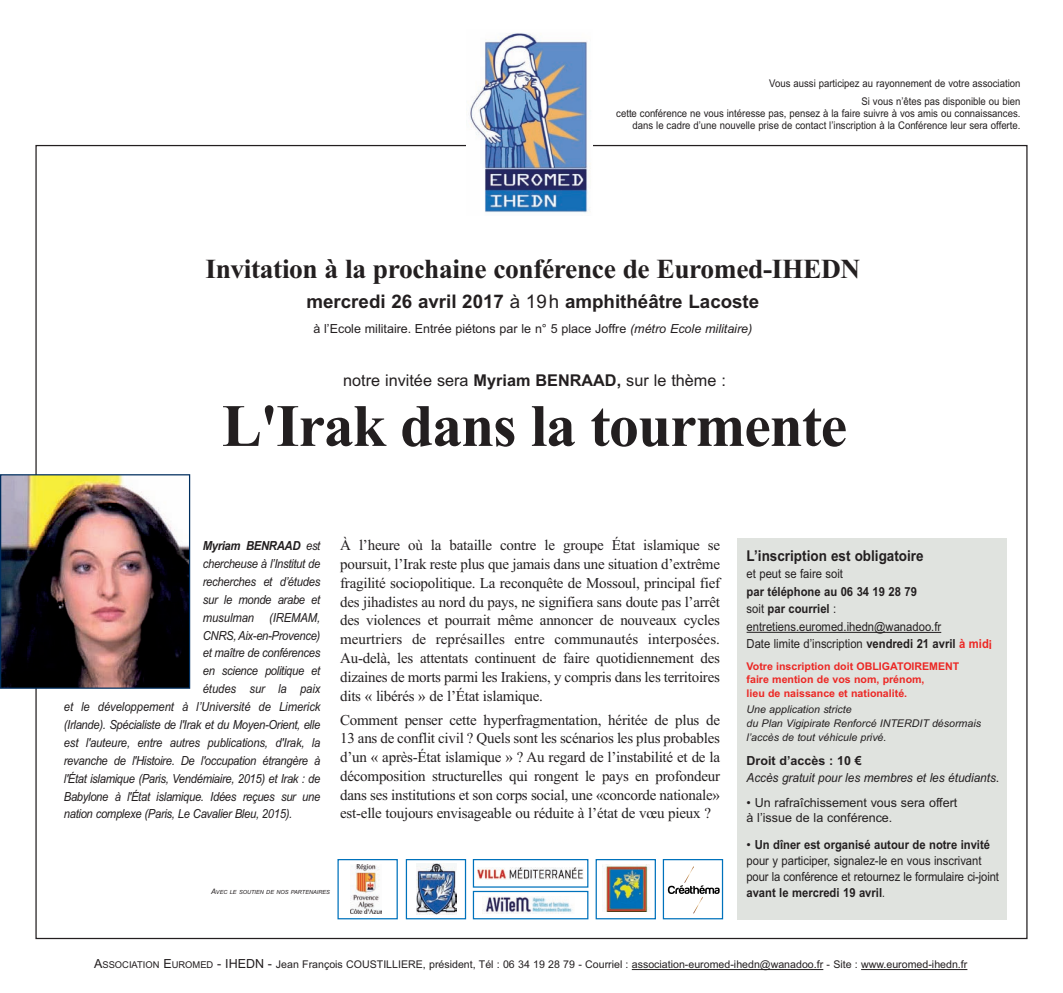
<style>
.page{position:relative;width:1063px;height:993px;background:#fff}
.page>*{position:absolute;margin:0;border:0;box-sizing:border-box;transform-origin:0 0}
.t1{font:700 60px "Times New Roman";letter-spacing:-.02em;color:#231f20}
.t2{font:700 27.5px "Times New Roman";letter-spacing:-.015em;color:#231f20}
.t3{font:700 18.75px "Arial";color:#231f20}
.t4{font:16.25px "Arial";color:#231f20}
.t5{font:15px/18.8px "Times New Roman";letter-spacing:-.015em;color:#231f20;text-align:justify}
.t6{font:700 15px "Arial";color:#231f20;scale:.9 1}
.t7{font:italic 12.5px "Arial";letter-spacing:-.03em;color:#231f20;scale:.9 1}
.t8{font:12.5px/16.2px "Arial";color:#231f20}
.t9{font:12.5px/17.5px "Arial";color:#231f20;scale:.9 1}
.t10{font:italic 12.5px "Arial";letter-spacing:-.005em;color:#231f20;scale:.9 1}
.t11{font:italic 12.5px/17.5px "Arial";letter-spacing:-.005em;color:#231f20;scale:.95 1}
.t12{font:italic 700 12.5px "Arial";letter-spacing:-.03em;color:#231f20;scale:.9 1}
.t13{font:10.62px/18.8px "Arial";color:#231f20;text-align:right;scale:.9 1}
.t14{font:10.62px "Arial";color:#231f20}
.t15{font:700 10.62px/13.8px "Arial";color:#ec2724}
.t16{font:italic 10.62px/13.8px "Arial";color:#231f20}
.t17{font:italic 5.62px "Arial";color:#231f20}
.s1{font-weight:400}
.s2{font-style:italic}
.s3{font-weight:700}
.s4{font-size:7.5px}
.s5{font-weight:700;color:#ec2724}
.s6{font-weight:700;font-style:normal}
.s7{font-style:normal}
.s8{font-size:12.5px}
.s9{font-size:9.38px}
</style>
<div class="page">
<hr style="left:632px;top:968px;width:191px;height:1px;background:#231f20">
<hr style="left:861px;top:968px;width:106px;height:1px;background:#231f20">
<img style="left:470px;top:33px;width:120px;height:180px">
<div style="left:737px;top:537px;width:269px;height:382px;background:#e0e3df"></div>
<hr style="left:747px;top:631px;width:194px;height:1px;background:#231f20">
<div style="left:406px;top:858px;width:60px;height:61px;border:1px solid #0072bc"></div>
<div style="left:596px;top:858px;width:60px;height:61px;border:1px solid #0072bc"></div>
<div style="left:473px;top:890px;width:115px;height:29px;border:1px solid #0072bc"></div>
<div style="left:473px;top:858px;width:115px;height:29px;border:1px solid #0072bc"></div>
<div style="left:663px;top:858px;width:60px;height:61px;border:1px solid #0072bc"></div>
<div style="left:337px;top:858px;width:61px;height:61px;border:1px solid #0072bc"></div>
<img style="left:351px;top:864px;width:31px;height:49px">
<img style="left:605px;top:864px;width:44px;height:47px">
<svg style="left:668px;top:866px;width:52px;height:47px"></svg>
<img style="left:482px;top:896px;width:91px;height:16px">
<img style="left:477px;top:867px;width:106px;height:12px">
<img style="left:417px;top:863px;width:39px;height:51px">
<img style="left:2px;top:476px;width:186px;height:210px">
<div style="left:0;top:474px;width:190px;height:214px;border:1px solid #002e5e"></div>
<p class="t13" style="left:769px;top:74px;width:281px">Vous aussi participez au rayonnement de votre association<br>Si vous n’êtes pas disponible ou bien</p>
<p class="t13" style="left:616px;top:108px;width:451px;line-height:11.9px">cette conférence ne vous intéresse pas, pensez à la faire suivre à vos amis ou connaissances. dans le cadre d’une nouvelle prise de contact l’inscription à la Conférence leur sera offerte.</p>
<h2 class="t2" style="left:205px;top:252px;width:656px">Invitation à la prochaine conférence de Euromed-IHEDN</h2>
<p class="t3" style="left:306px;top:290px;width:454px">mercredi 26 avril 2017 <span class="s1">à 19h</span> amphithéâtre Lacoste</p>
<p class="t8" style="left:313px;top:320px;width:440px">à l’Ecole militaire. Entrée piétons par le n° 5 place Joffre <span class="s2">(métro Ecole militaire)</span></p>
<p class="t4" style="left:343px;top:370px;width:384px">notre invitée sera <span class="s3">Myriam bENRAAD,</span> sur le thème :</p>
<h1 class="t1" style="left:222px;top:390px;width:627px">L'Irak dans la tourmente</h1>
<p class="t12" style="left:203px;top:538px;width:132px">Myriam BENRAAD <span class="s1">est</span></p>
<p class="t7" style="left:203px;top:556px;width:132px">chercheuse à l’Institut de</p>
<p class="t7" style="left:203px;top:574px;width:132px">recherches et d’études</p>
<p class="t7" style="left:203px;top:592px;width:132px">sur le monde arabe et</p>
<p class="t10" style="left:203px;top:609px;width:132px">musulman (IREMAM,</p>
<p class="t7" style="left:203px;top:627px;width:132px">CNRS, Aix-en-Provence)</p>
<p class="t7" style="left:203px;top:645px;width:132px">et maître de conférences</p>
<p class="t7" style="left:203px;top:663px;width:132px">en science politique et</p>
<p class="t10" style="left:203px;top:681px;width:132px">études sur la paix</p>
<p class="t10" style="left:64px;top:699px;width:287px">et le développement à l’Université de Limerick</p>
<p class="t7" style="left:64px;top:717px;width:286px">(Irlande). Spécialiste de l'Irak et du Moyen-Orient, elle</p>
<p class="t7" style="left:64px;top:735px;width:287px">est l'auteure, entre autres publications, d'Irak, la</p>
<p class="t7" style="left:64px;top:752px;width:286px">revanche de l'Histoire. De l'occupation étrangère à</p>
<p class="t7" style="left:64px;top:770px;width:287px">l'État islamique (Paris, Vendémiaire, 2015) et Irak : de</p>
<p class="t7" style="left:64px;top:788px;width:286px">Babylone à l'État islamique. Idées reçues sur une</p>
<p class="t7" style="left:64px;top:806px;width:255px">nation complexe (Paris, Le Cavalier Bleu, 2015).</p>
<p class="t5" style="left:340px;top:535px;width:381px">À l’heure où la bataille contre le groupe État islamique se poursuit, l’Irak reste plus que jamais dans une situation d’extrême fragilité sociopolitique. La reconquête de Mossoul, principal fief des jihadistes au nord du pays, ne signifiera sans doute pas l’arrêt des violences et pourrait même annoncer de nouveaux cycles meurtriers de représailles entre communautés interposées.<br>Au-delà, les attentats continuent de faire quotidiennement des dizaines de morts parmi les Irakiens, y compris dans les territoires dits « libérés » de l’État islamique.</p>
<p class="t5" style="left:340px;top:709px;width:381px">Comment penser cette hyperfragmentation, héritée de plus de 13 ans de conflit civil ? Quels sont les scénarios les plus probables d’un « après-État islamique » ? Au regard de l’instabilité et de la décomposition structurelles qui rongent le pays en profondeur dans ses institutions et son corps social, une «concorde nationale» est-elle toujours envisageable ou réduite à l’état de vœu pieux ?</p>
<p class="t17" style="left:211px;top:888px;width:120px"><span class="s4">A</span>VEC LE SOUTIEN DE NOS PARTENAIRES</p>
<p class="t6" style="left:747px;top:546px;width:198px">L’inscription est obligatoire</p>
<p class="t9" style="left:747px;top:565px;width:109px">et peut se faire soit</p>
<p class="t9" style="left:747px;top:582px;width:274px"><span class="s3">par téléphone au 06 34 19 28 79<br></span>soit <span class="s3">par courriel</span> : entretiens.euromed.ihedn@wanadoo.fr<br>Date limite d’inscription <span class="s3">vendredi 21 avril</span> <span class="s5">à midi</span></p>
<p class="t15" style="left:747px;top:659px;width:214px">Votre inscription doit obLigAtoiREMENt faire mention de vos nom, prénom,<br>lieu de naissance et nationalité.</p>
<p class="t16" style="left:747px;top:702px;width:236px">Une application stricte<br>du Plan Vigipirate Renforcé INTERDIT désormais l’accès de tout véhicule privé.</p>
<p class="t11" style="left:747px;top:751px;width:268px"><span class="s6">Droit d’accès : 10 €<br></span>Accès gratuit pour les membres et les étudiants<span class="s7">.</span></p>
<p class="t8" style="left:747px;top:795px;width:212px;line-height:15px">• Un rafraîchissement vous sera offert à l’issue de la conférence.</p>
<p class="t8" style="left:746px;top:835px;width:254px">• <span class="s3">Un dîner est organisé autour de notre invité </span>pour y participer, signalez-le en vous inscrivant pour la conférence et retournez le formulaire ci-joint <span class="s3">avant le mercredi 19 avril</span>.</p>
<p class="t14" style="left:94px;top:958px;width:875px"><span class="s8">A</span><span class="s9">SSOCIATION</span> <span class="s8">E</span><span class="s9">UROMED</span> <span class="s8">- IHEDN -</span> Jean François COUSTILLIERE, président, Tél : 06 34 19 28 79 - Courriel : association-euromed-ihedn@wanadoo.fr - Site : www.euromed-ihedn.fr</p>
</div>
